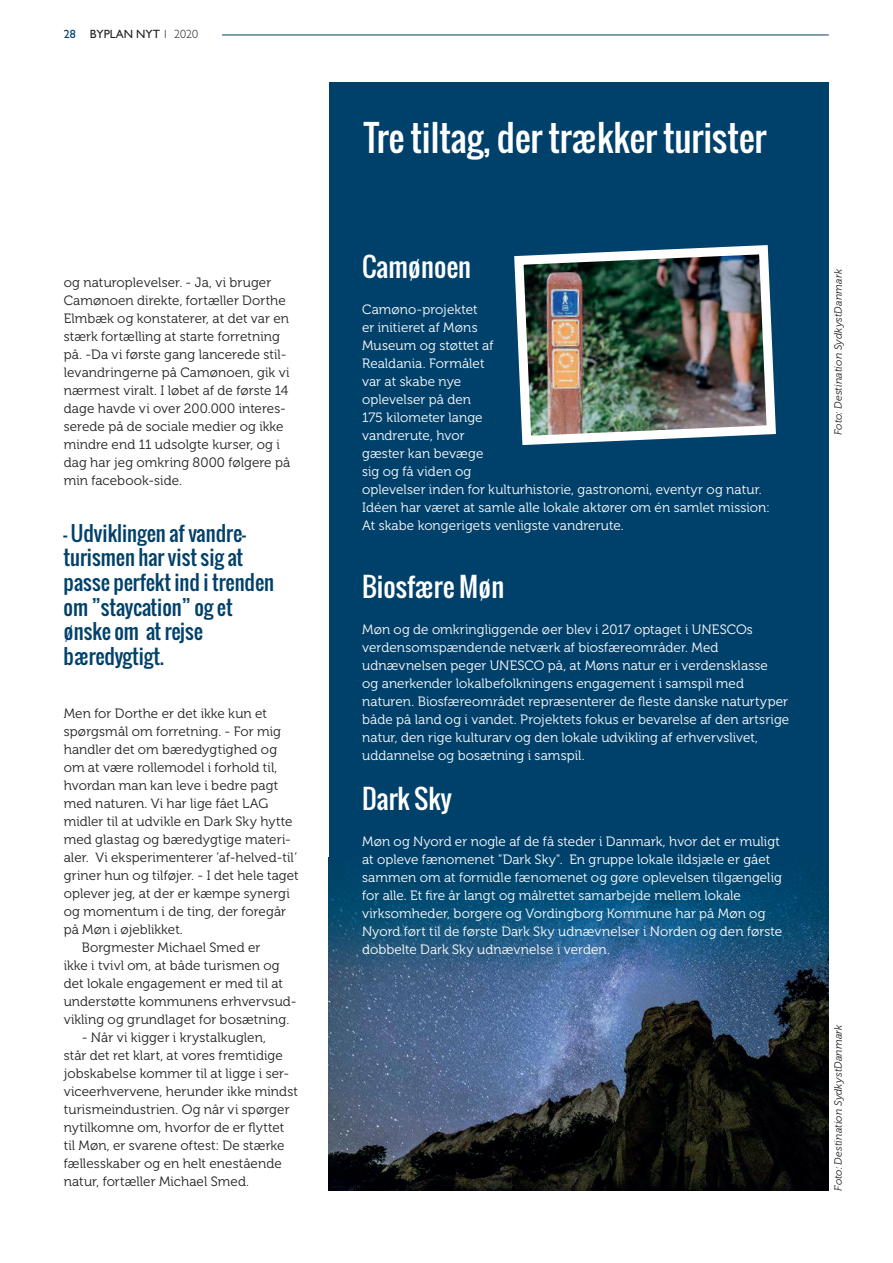
<style>
.page{position:relative;width:893px;height:1263px;background:#fff}
.page>*{position:absolute;margin:0;border:0;box-sizing:border-box;transform-origin:0 0}
.t1{font:35.55px "Oswald";color:#fff}
.t2{font:26.55px "Oswald";color:#fff}
.t3{font:20.55px/24.6px "Oswald";color:#00416b}
.t4{font:13.5px/18px "Museo 300";letter-spacing:.005em;color:#231f20}
.t5{font:13.5px/18px "Museo 300";letter-spacing:.005em;color:#fff}
.t6{font:12px "Gill Sans Std";color:#231f20}
.t7{font:italic 10.5px "Museo 300";letter-spacing:.01em;color:#231f20}
.s1{color:#00416b}
.s2{font-weight:300}
</style>
<div class="page">
<div style="left:329px;top:83px;width:499px;height:1108px;background:#00416b"></div>
<img style="left:828px;top:857px;width:1px;height:334px">
<img style="left:329px;top:864px;width:499px;height:327px">
<img style="left:514px;top:245px;width:262px;height:200px">
<hr style="left:222px;top:35px;width:607px;height:1px;background:#00416b">
<p class="t6" style="left:64px;top:27px;width:136px"><span class="s1">28</span> BYPLAN NYT <span class="s2">1 2020</span></p>
<p class="t4" style="left:64px;top:274px;width:228px">og naturoplevelser. - Ja, vi bruger Camønoen direkte, fortæller Dorthe Elmbæk og konstaterer, at det var en stærk fortælling at starte forretning på. -Da vi første gang lancerede stil&shy;levandringerne på Camønoen, gik vi nærmest viralt. I løbet af de første 14 dage havde vi over 200.000 interes&shy;serede på de sociale medier og ikke mindre end 11 udsolgte kurser, og i dag har jeg omkring 8000 følgere på min facebook-side.</p>
<h3 class="t3" style="left:64px;top:522px;width:212px">- Udviklingen af vandre&shy;turismen har vist sig at passe perfekt ind i trenden om ”staycation” og et ønske om at rejse bæredygtigt.</h3>
<p class="t4" style="left:64px;top:706px;width:205px">Men for Dorthe er det ikke kun et</p>
<p class="t4" style="left:64px;top:724px;width:219px">spørgsmål om forretning. - For mig</p>
<p class="t4" style="left:64px;top:742px;width:215px">handler det om bæredygtighed og</p>
<p class="t4" style="left:64px;top:760px;width:215px">om at være rollemodel i forhold til,</p>
<p class="t4" style="left:64px;top:778px;width:216px">hvordan man kan leve i bedre pagt</p>
<p class="t4" style="left:64px;top:796px;width:206px">med naturen. Vi har lige fået LAG</p>
<p class="t4" style="left:64px;top:814px;width:230px">midler til at udvikle en Dark Sky hytte</p>
<p class="t4" style="left:64px;top:832px;width:229px">med glastag og bæredygtige materi-</p>
<p class="t4" style="left:64px;top:850px;width:235px">aler. Vi eksperimenterer ’af-helved-til’</p>
<p class="t4" style="left:64px;top:868px;width:236px">griner hun og tilføjer. - I det hele taget</p>
<p class="t4" style="left:64px;top:886px;width:227px">oplever jeg, at der er kæmpe synergi</p>
<p class="t4" style="left:64px;top:904px;width:224px">og momentum i de ting, der foregår</p>
<p class="t4" style="left:64px;top:922px;width:121px">på Møn i øjeblikket.</p>
<p class="t4" style="left:82px;top:940px;width:180px">Borgmester Michael Smed er</p>
<p class="t4" style="left:64px;top:958px;width:217px">ikke i tvivl om, at både turismen og</p>
<p class="t4" style="left:64px;top:976px;width:221px">det lokale engagement er med til at</p>
<p class="t4" style="left:64px;top:994px;width:234px">understøtte kommunens erhvervsud-</p>
<p class="t4" style="left:64px;top:1012px;width:227px">vikling og grundlaget for bosætning.</p>
<p class="t4" style="left:64px;top:1030px;width:236px;text-indent:18px">- Når vi kigger i krystalkuglen,<br>står det ret klart, at vores fremtidige jobskabelse kommer til at ligge i ser&shy;viceerhvervene, herunder ikke mindst turismeindustrien. Og når vi spørger nytilkomne om, hvorfor de er flyttet til Møn, er svarene oftest: De stærke fællesskaber og en helt enestående natur, fortæller Michael Smed.</p>
<h1 class="t1" style="left:364px;top:122px;width:404px">Tre tiltag, der trækker turister</h1>
<h2 class="t2" style="left:362px;top:255px;width:110px">Camønoen</h2>
<p class="t5" style="left:362px;top:302px;width:409px">Camøno-projektet<br>er initieret af Møns<br>Museum og støttet af<br>Realdania. Formålet<br>var at skabe nye<br>oplevelser på den<br>175 kilometer lange<br>vandrerute, hvor<br>gæster kan bevæge<br>sig og få viden og<br>oplevelser inden for kulturhistorie, gastronomi, eventyr og natur.<br>Idéen har været at samle alle lokale aktører om én samlet mission:<br>At skabe kongerigets venligste vandrerute.</p>
<h2 class="t2" style="left:362px;top:575px;width:144px">Biosfære Møn</h2>
<p class="t5" style="left:362px;top:621px;width:429px">Møn og de omkringliggende øer blev i 2017 optaget i UNESCOs verdensomspændende netværk af biosfæreområder. Med udnævnelsen peger UNESCO på, at Møns natur er i verdensklasse<br>og anerkender lokalbefolkningens engagement i samspil med naturen. Biosfæreområdet repræsenterer de fleste danske naturtyper både på land og i vandet. Projektets fokus er bevarelse af den artsrige natur, den rige kulturarv og den lokale udvikling af erhvervslivet, uddannelse og bosætning i samspil.</p>
<h2 class="t2" style="left:362px;top:787px;width:91px">Dark Sky</h2>
<p class="t5" style="left:362px;top:833px;width:421px">Møn og Nyord er nogle af de få steder i Danmark, hvor det er muligt at opleve fænomenet "Dark Sky". En gruppe lokale ildsjæle er gået sammen om at formidle fænomenet og gøre oplevelsen tilgængelig for alle. Et fire år langt og målrettet samarbejde mellem lokale virksomheder, borgere og Vordingborg Kommune har på Møn og Nyord ført til de første Dark Sky udnævnelser i Norden og den første dobbelte Dark Sky udnævnelse i verden.</p>
<p class="t7" style="left:832px;top:435px;width:167px;rotate:-90deg">Foto: Destination SydkystDanmark</p>
<p class="t7" style="left:832px;top:1191px;width:167px;rotate:-90deg">Foto: Destination SydkystDanmark</p>
</div>
